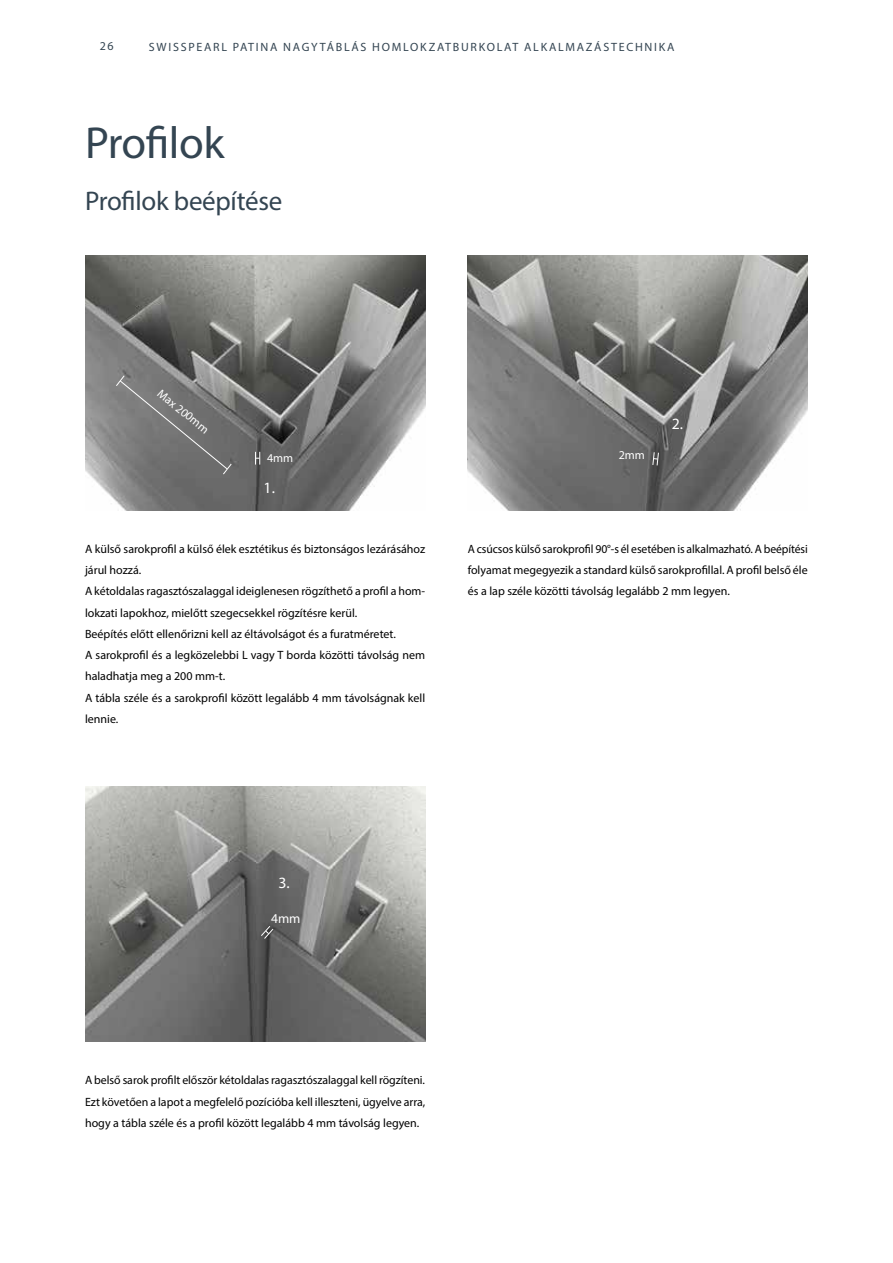
<style>
.page{position:relative;width:893px;height:1263px;background:#fff}
.page>*{position:absolute;margin:0;border:0;box-sizing:border-box;transform-origin:0 0}
.t1{font:45px "Myriad Pro";letter-spacing:-.01em;color:#344552}
.t2{font:27px "Myriad Pro";letter-spacing:-.01em;color:#344552}
.t3{font:15.75px "Myriad Pro";color:#fff}
.t4{font:13.5px "Myriad Pro";color:#fff}
.t5{font:12px/21.3px "Myriad Pro";color:#000;text-align:justify}
.t6{font:12px "Myriad Pro";letter-spacing:.145em;color:#344552}
.t7{font:12px "Myriad Pro";color:#fff}
</style>
<div class="page">
<img style="left:85px;top:255px;width:340px;height:255px">
<img style="left:85px;top:787px;width:340px;height:255px">
<img style="left:468px;top:255px;width:340px;height:255px">
<svg style="left:255px;top:452px;width:5px;height:13px"></svg>
<svg style="left:652px;top:451px;width:7px;height:15px"></svg>
<svg style="left:115px;top:375px;width:117px;height:100px;background:#7a7a79"></svg>
<svg style="left:260px;top:925px;width:14px;height:14px"></svg>
<p class="t6" style="left:100px;top:38px;width:15px">26</p>
<p class="t6" style="left:149px;top:39px;width:527px">SWISSPEARL PATINA NAGYTÁBLÁS HOMLOKZATBURKOLAT ALKALMAZÁSTECHNIKA</p>
<h1 class="t1" style="left:85px;top:115px;width:141px">Profilok</h1>
<h2 class="t2" style="left:85px;top:185px;width:199px">Profilok beépítése</h2>
<p class="t7" style="left:164px;top:386px;width:64px;rotate:39deg">Max 2 00mm</p>
<p class="t7" style="left:267px;top:450px;width:28px">4mm</p>
<h3 class="t3" style="left:264px;top:478px;width:13px">1.</h3>
<p class="t5" style="left:85px;top:538px;width:342px;text-align:left">A külső sarokprofil a külső élek esztétikus és biztonságos lezárásához járul hozzá.<br>A kétoldalas ragasztószalaggal ideiglenesen rögzíthető a profil a hom&shy;lokzati lapokhoz, mielőtt szegecsekkel rögzítésre kerül.<br>Beépítés előtt ellenőrizni kell az éltávolságot és a furatméretet.<br>A sarokprofil és a legközelebbi L vagy T borda közötti távolság nem haladhatja meg a 200 mm-t.<br>A tábla széle és a sarokprofil között legalább 4 mm távolságnak kell lennie.</p>
<p class="t7" style="left:619px;top:448px;width:28px">2mm</p>
<h3 class="t3" style="left:672px;top:414px;width:13px">2.</h3>
<p class="t5" style="left:468px;top:538px;width:342px">A csúcsos külső sarokprofil 90°-s él esetében is alkalmazható. A beépítési folyamat megegyezik a standard külső sarokprofillal. A profil belső éle és a lap széle közötti távolság legalább 2 mm legyen.</p>
<h3 class="t3" style="left:279px;top:873px;width:13px">3.</h3>
<p class="t4" style="left:271px;top:910px;width:31px">4mm</p>
<p class="t5" style="left:85px;top:1069px;width:342px">A belső sarok profilt először kétoldalas ragasztószalaggal kell rögzíteni.<br>Ezt követően a lapot a megfelelő pozícióba kell illeszteni, ügyelve arra, hogy a tábla széle és a profil között legalább 4 mm távolság legyen.</p>
</div>
